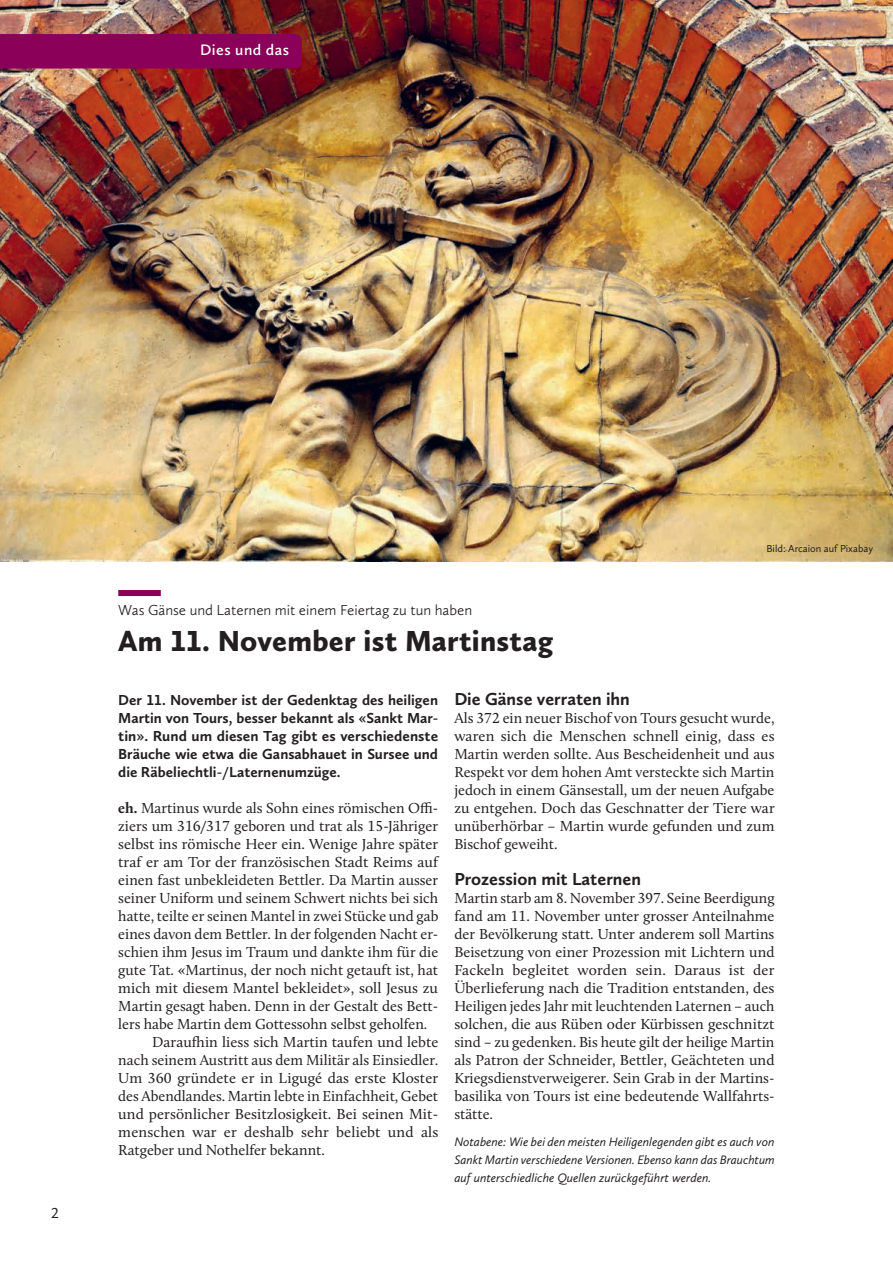
<style>
.page{position:relative;width:893px;height:1263px;background:#fff}
.page>*{position:absolute;margin:0;border:0;box-sizing:border-box;transform-origin:0 0}
.t1{font:900 30px "Calluna Sans";letter-spacing:.01em;color:#231f20}
.t2{font:700 18px "Calluna Sans";color:#231f20}
.t3{font:600 15.75px "Calluna Sans";letter-spacing:.03em;color:#fff}
.t4{font:15px/18px "Calluna";color:#231f20;text-align:justify}
.t5{font:700 15px/18px "Calluna Sans";color:#231f20;text-align:justify}
.t6{font:300 15px "Calluna Sans";color:#231f20}
.t7{font:15px "Calluna Sans";color:#231f20}
.t8{font:italic 12.75px/18px "Calluna Sans";color:#231f20;text-align:justify}
.t9{font:10.5px "Calluna Sans";color:#231f20}
.s1{font-weight:700}
</style>
<div class="page">
<img style="left:0;top:0;width:893px;height:561px">
<div style="left:118px;top:590px;width:43px;height:6px;background:#8b0159"></div>
<div style="left:0;top:34px;width:302px;height:35px;background:#8b0159"></div>
<p class="t3" style="left:200px;top:40px;width:90px">Dies und das</p>
<p class="t7" style="left:51px;top:1204px;width:9px">2</p>
<p class="t9" style="left:766px;top:542px;width:108px">Bild: Arcaion auf Pixabay</p>
<p class="t6" style="left:118px;top:601px;width:356px">Was Gänse und Laternen mit einem Feiertag zu tun haben</p>
<h1 class="t1" style="left:118px;top:622px;width:437px">Am 11. November ist Martinstag</h1>
<p class="t5" style="left:118px;top:691px;width:321px">Der 11. November ist der Gedenktag des heiligen Martin von Tours, besser bekannt als «Sankt Mar&shy;tin». Rund um diesen Tag gibt es verschiedenste Bräuche wie etwa die Gansabhauet in Sursee und die Räbeliechtli-/Laternenumzüge.</p>
<p class="t4" style="left:118px;top:799px;width:321px"><span class="s1">eh.</span> Martinus wurde als Sohn eines römischen Offi-</p>
<p class="t4" style="left:118px;top:817px;width:321px">ziers um 316/317 geboren und trat als 15-Jähriger</p>
<p class="t4" style="left:118px;top:835px;width:321px">selbst ins römische Heer ein. Wenige Jahre später</p>
<p class="t4" style="left:118px;top:853px;width:321px">traf er am Tor der französischen Stadt Reims auf</p>
<p class="t4" style="left:118px;top:871px;width:321px">einen fast unbekleideten Bettler. Da Martin ausser</p>
<p class="t4" style="left:118px;top:889px;width:321px">seiner Uniform und seinem Schwert nichts bei sich</p>
<p class="t4" style="left:118px;top:907px;width:322px">hatte, teilte er seinen Mantel in zwei Stücke und gab</p>
<p class="t4" style="left:118px;top:925px;width:321px">eines davon dem Bettler. In der folgenden Nacht er-</p>
<p class="t4" style="left:118px;top:943px;width:321px">schien ihm Jesus im Traum und dankte ihm für die</p>
<p class="t4" style="left:118px;top:961px;width:321px">gute Tat. «Martinus, der noch nicht getauft ist, hat</p>
<p class="t4" style="left:118px;top:979px;width:321px">mich mit diesem Mantel bekleidet», soll Jesus zu</p>
<p class="t4" style="left:118px;top:997px;width:321px">Martin gesagt haben. Denn in der Gestalt des Bett-</p>
<p class="t4" style="left:118px;top:1015px;width:311px">lers habe Martin dem Gottessohn selbst geholfen.</p>
<p class="t4" style="left:152px;top:1033px;width:288px">Daraufhin liess sich Martin taufen und lebte</p>
<p class="t4" style="left:118px;top:1051px;width:321px">nach seinem Austritt aus dem Militär als Einsiedler.</p>
<p class="t4" style="left:118px;top:1069px;width:321px">Um 360 gründete er in Ligugé das erste Kloster</p>
<p class="t4" style="left:118px;top:1087px;width:321px">des Abendlandes. Martin lebte in Einfachheit, Gebet</p>
<p class="t4" style="left:118px;top:1105px;width:321px">und persönlicher Besitzlosigkeit. Bei seinen Mit-</p>
<p class="t4" style="left:118px;top:1123px;width:322px">menschen war er deshalb sehr beliebt und als</p>
<p class="t4" style="left:118px;top:1141px;width:208px">Ratgeber und Nothelfer bekannt.</p>
<p class="t2" style="left:454px;top:688px;width:177px">Die Gänse verraten ihn</p>
<p class="t4" style="left:454px;top:709px;width:322px">Als 372 ein neuer Bischof von Tours gesucht wurde, waren sich die Menschen schnell einig, dass es Martin werden sollte. Aus Bescheidenheit und aus Respekt vor dem hohen Amt versteckte sich Martin jedoch in einem Gänsestall, um der neuen Aufgabe zu entgehen. Doch das Geschnatter der Tiere war unüberhörbar – Martin wurde gefunden und zum Bischof geweiht.</p>
<p class="t2" style="left:454px;top:868px;width:188px">Prozession mit Laternen</p>
<p class="t4" style="left:454px;top:889px;width:322px">Martin starb am 8. November 397. Seine Beerdigung fand am 11. November unter grosser Anteilnahme der Bevölkerung statt. Unter anderem soll Martins Beisetzung von einer Prozession mit Lichtern und Fackeln begleitet worden sein. Daraus ist der Überlieferung nach die Tradition entstanden, des Heiligen jedes Jahr mit leuchtenden Laternen – auch solchen, die aus Rüben oder Kürbissen geschnitzt sind – zu gedenken. Bis heute gilt der heilige Martin als Patron der Schneider, Bettler, Geächteten und Kriegsdienstverweigerer. Sein Grab in der Martins&shy;basilika von Tours ist eine bedeutende Wallfahrts&shy;stätte.</p>
<p class="t8" style="left:454px;top:1133px;width:322px">Notabene: Wie bei den meisten Heiligenlegenden gibt es auch von Sankt Martin verschiedene Versionen. Ebenso kann das Brauchtum auf unterschiedliche Quellen zurückgeführt werden.</p>
</div>
